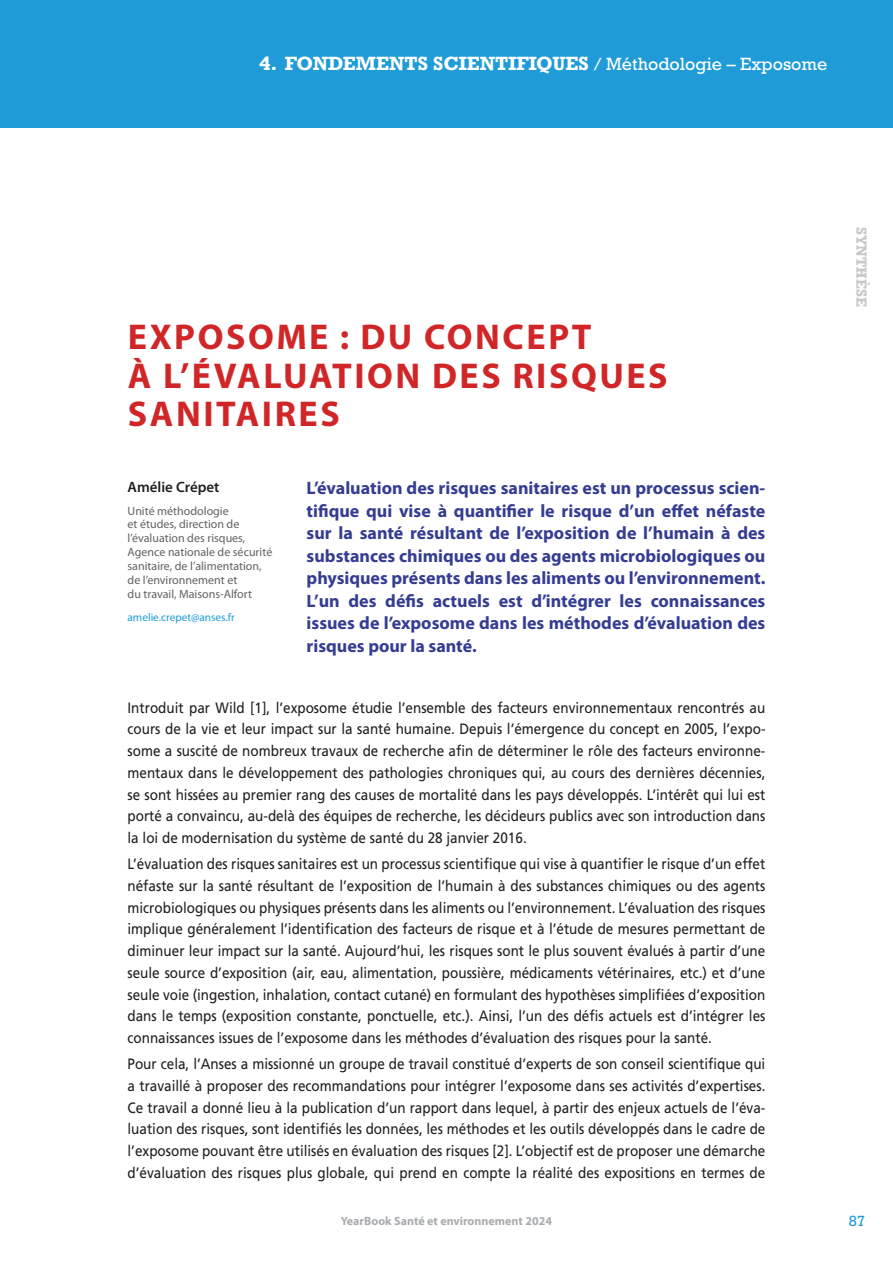
<style>
.page{position:relative;width:893px;height:1263px;background:#fff}
.page>*{position:absolute;margin:0;border:0;box-sizing:border-box;transform-origin:0 0}
.t1{font:700 36px/38.7px "Myriad Pro";letter-spacing:.07em;color:#d02628}
.t2{font:700 18px/22.5px "Myriad Pro";color:#343d91;text-align:justify}
.t3{font:700 18px "Rockwell";color:#fff}
.t4{font:15px/21.8px "Frutiger LT Std";color:#231f20;text-align:justify;scale:.9 1}
.t5{font:600 15px "Myriad Pro";color:#231f20}
.t6{font:700 15px "Rockwell Std";color:#c6c8c9}
.t7{font:15px "Rockwell Std";color:#1f9bd7}
.t8{font:12px/13.8px "Myriad Pro";color:#606264}
.t9{font:700 12px "Myriad Pro";color:#a9acaf}
.t10{font:11.25px "Myriad Pro";color:#1f9bd7}
.s1{font-family:"Rockwell Std";font-weight:400}
</style>
<div class="page">
<div style="left:0;top:0;width:893px;height:128px;background:#1f9bd7"></div>
<p class="t3" style="left:259px;top:52px;width:570px">4. FONDEMENTS SCIENTIFIQUES <span class="s1">/ Méthodologie – Exposome</span></p>
<h1 class="t1" style="left:128px;top:318px;width:541px">EXPOSOME : DU CONCEPT<br>À L’ÉVALUATION DES RISQUES<br>SANITAIRES</h1>
<p class="t5" style="left:128px;top:479px;width:94px">Amélie Crépet</p>
<p class="t8" style="left:128px;top:504px;width:146px">Unité méthodologie<br>et études, direction de l’évaluation des risques,<br>Agence nationale de sécurité sanitaire, de l’alimentation, de l’environnement et<br>du travail, Maisons-Alfort</p>
<p class="t10" style="left:128px;top:611px;width:109px">amelie.crepet@anses.fr</p>
<p class="t2" style="left:307px;top:477px;width:460px">L’évaluation des risques sanitaires est un processus scien&shy;tifique qui vise à quantifier le risque d’un effet néfaste sur la santé résultant de l’exposition de l’humain à des substances chimiques ou des agents microbiologiques ou physiques présents dans les aliments ou l’environnement.<br>L’un des défis actuels est d’intégrer les connaissances issues de l’exposome dans les méthodes d’évaluation des risques pour la santé.</p>
<p class="t4" style="left:128px;top:696px;width:710px">Introduit par Wild [1], l’exposome étudie l’ensemble des facteurs environnementaux rencontrés au cours de la vie et leur impact sur la santé humaine. Depuis l’émergence du concept en 2005, l’expo&shy;some a suscité de nombreux travaux de recherche afin de déterminer le rôle des facteurs environne&shy;mentaux dans le développement des pathologies chroniques qui, au cours des dernières décennies, se sont hissées au premier rang des causes de mortalité dans les pays développés. L’intérêt qui lui est porté a convaincu, au-delà des équipes de recherche, les décideurs publics avec son introduction dans la loi de modernisation du système de santé du 28 janvier 2016.</p>
<p class="t4" style="left:128px;top:853px;width:710px">L’évaluation des risques sanitaires est un processus scientifique qui vise à quantifier le risque d’un effet néfaste sur la santé résultant de l’exposition de l’humain à des substances chimiques ou des agents microbiologiques ou physiques présents dans les aliments ou l’environnement. L’évaluation des risques implique généralement l’identification des facteurs de risque et à l’étude de mesures permettant de diminuer leur impact sur la santé. Aujourd’hui, les risques sont le plus souvent évalués à partir d’une seule source d’exposition (air, eau, alimentation, poussière, médicaments vétérinaires, etc.) et d’une seule voie (ingestion, inhalation, contact cutané) en formulant des hypothèses simplifiées d’exposition dans le temps (exposition constante, ponctuelle, etc.). Ainsi, l’un des défis actuels est d’intégrer les connaissances issues de l’exposome dans les méthodes d’évaluation des risques pour la santé.</p>
<p class="t4" style="left:128px;top:1053px;width:710px">Pour cela, l’Anses a missionné un groupe de travail constitué d’experts de son conseil scientifique qui a travaillé à proposer des recommandations pour intégrer l’exposome dans ses activités d’expertises.<br>Ce travail a donné lieu à la publication d’un rapport dans lequel, à partir des enjeux actuels de l’éva&shy;luation des risques, sont identifiés les données, les méthodes et les outils développés dans le cadre de l’exposome pouvant être utilisés en évaluation des risques [2]. L’objectif est de proposer une démarche d’évaluation des risques plus globale, qui prend en compte la réalité des expositions en termes de</p>
<p class="t6" style="left:870px;top:227px;width:81px;rotate:90deg">SYNTHÈSE</p>
<p class="t9" style="left:341px;top:1214px;width:213px">YearBook Santé et environnement 2024</p>
<p class="t7" style="left:849px;top:1212px;width:18px">87</p>
</div>
